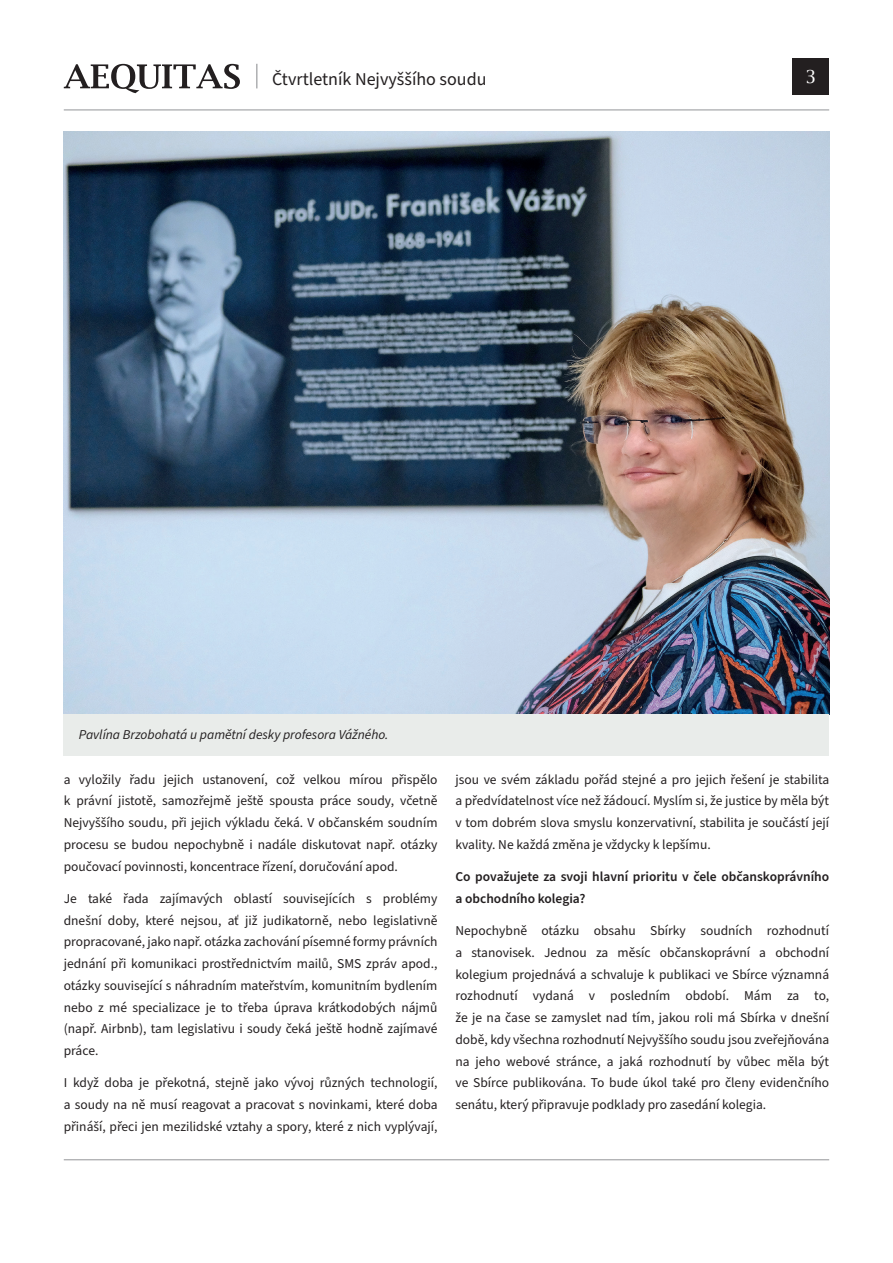
<style>
.page{position:relative;width:893px;height:1263px;background:#fff}
.page>*{position:absolute;margin:0;border:0;box-sizing:border-box;transform-origin:0 0}
.t1{font:18px "Source Sans Pro";color:#231f20}
.t2{font:18px "Lucida Bright";color:#fff}
.t3{font:13.5px/21.8px "Source Sans Pro";color:#231f20;text-align:justify}
.t4{font:600 13.5px/21.8px "Source Sans Pro";color:#231f20}
.t5{font:italic 13.5px "Source Sans Pro";color:#231f20}
</style>
<div class="page">
<div style="left:792px;top:59px;width:37px;height:36px;background:#231f20"></div>
<svg style="left:64px;top:64px;width:176px;height:29px"></svg>
<hr style="left:64px;top:110px;width:765px;height:1px;background:#939598">
<svg style="left:256px;top:64px;width:1px;height:24px"></svg>
<hr style="left:64px;top:1159px;width:765px;height:1px;background:#939598">
<img style="left:64px;top:132px;width:765px;height:582px">
<div style="left:64px;top:714px;width:765px;height:42px;background:#e9ecea"></div>
<h1 class="t1" style="left:272px;top:67px;width:216px">Čtvrtletník Nejvyššího soudu</h1>
<h1 class="t2" style="left:805px;top:66px;width:12px">3</h1>
<p class="t5" style="left:79px;top:725px;width:311px">Pavlína Brzobohatá u pamětní desky profesora Vážného.</p>
<p class="t3" style="left:64px;top:769px;width:375px">a vyložily řadu jejich ustanovení, což velkou mírou přispělo k právní jistotě, samozřejmě ještě spousta práce soudy, včetně Nejvyššího soudu, při jejich výkladu čeká. V občanském soudním procesu se budou nepochybně i nadále diskutovat např. otázky poučovací povinnosti, koncentrace řízení, doručování apod.</p>
<p class="t3" style="left:64px;top:888px;width:375px">Je také řada zajímavých oblastí souvisejících s problémy dnešní doby, které nejsou, ať již judikatorně, nebo legislativně propracované, jako např. otázka zachování písemné formy právních jednání při komunikaci prostřednictvím mailů, SMS zpráv apod., otázky související s náhradním mateřstvím, komunitním bydlením nebo z mé specializace je to třeba úprava krátkodobých nájmů (např. Airbnb), tam legislativu i soudy čeká ještě hodně zajímavé práce.</p>
<p class="t3" style="left:64px;top:1072px;width:375px">I když doba je překotná, stejně jako vývoj různých technologií, a soudy na ně musí reagovat a pracovat s novinkami, které doba přináší, přeci jen mezilidské vztahy a spory, které z nich vyplývají,</p>
<p class="t3" style="left:455px;top:769px;width:375px">jsou ve svém základu pořád stejné a pro jejich řešení je stabilita a předvídatelnost více než žádoucí. Myslím si, že justice by měla být v tom dobrém slova smyslu konzervativní, stabilita je součástí její kvality. Ne každá změna je vždycky k lepšímu.</p>
<p class="t4" style="left:455px;top:866px;width:375px">Co považujete za svoji hlavní prioritu v čele občanskoprávního a obchodního kolegia?</p>
<p class="t3" style="left:455px;top:920px;width:375px">Nepochybně otázku obsahu Sbírky soudních rozhodnutí a stanovisek. Jednou za měsíc občanskoprávní a obchodní kolegium projednává a schvaluje k publikaci ve Sbírce významná rozhodnutí vydaná v posledním období. Mám za to, že je na čase se zamyslet nad tím, jakou roli má Sbírka v dnešní době, kdy všechna rozhodnutí Nejvyššího soudu jsou zveřejňována na jeho webové stránce, a jaká rozhodnutí by vůbec měla být ve Sbírce publikována. To bude úkol také pro členy evidenčního senátu, který připravuje podklady pro zasedání kolegia.</p>
</div>
